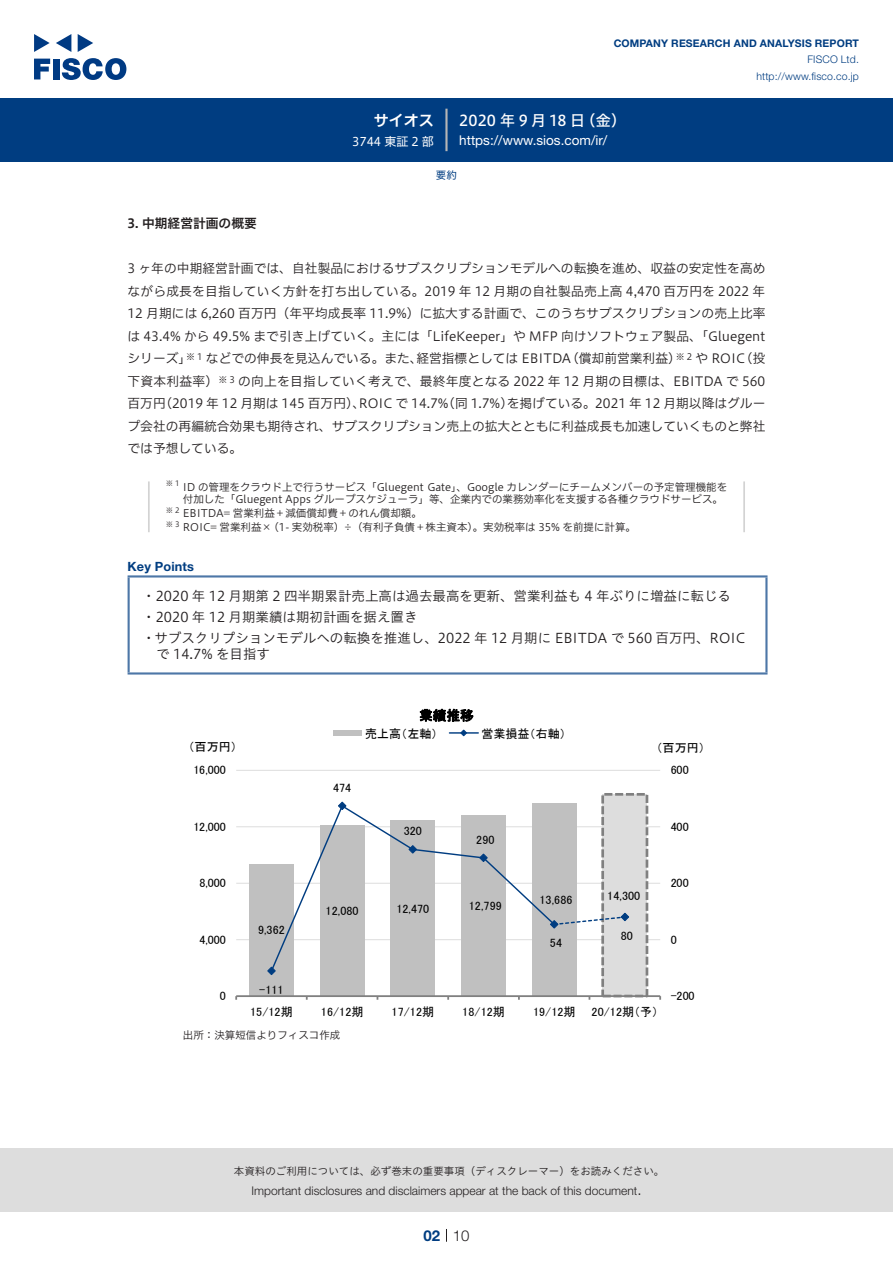
<style>
.page{position:relative;width:893px;height:1263px;background:#fff}
.page>*{position:absolute;margin:0;border:0;box-sizing:border-box;transform-origin:0 0}
.t1{font:15px "Hiragino UD Sans F Std N W5";letter-spacing:.005em;color:#fff}
.t2{font:15px "Hiragino UD Sans F Std N W6";color:#fff}
.t3{font:300 15px "Helvetica Neue LT Std";color:#231f20}
.t4{font:700 15px "Helvetica Neue LT Std";color:#003d81}
.t5{font:13.5px/20.7px "Hiragino UD Sans Std W3";color:#231f20}
.t6{font:13.5px "Helvetica Neue LT Std";color:#fff}
.t7{font:13.5px "MS P Gothic";color:#000}
.t8{font:12.75px/22.5px "Hiragino UD Sans F Std N W3";color:#231f20;text-align:right}
.t9{font:12.75px "Hiragino UD Sans F Std N W3";letter-spacing:.02em;color:#231f20}
.t10{font:12.75px "Hiragino UD Sans F Std N W6";color:#231f20}
.t11{font:700 12.75px "Helvetica Neue LT Std";letter-spacing:.015em;color:#003d81}
.t12{font:12.15px "MS P Gothic";letter-spacing:.005em;color:#000}
.t13{font:12px "MS P Gothic";letter-spacing:.005em;color:#000}
.t14{font:300 12px "Helvetica Neue LT Std";color:#231f20}
.t15{font:12px "Hiragino UD Sans F Std N W4";color:#fff}
.t16{font:10.5px "Hiragino UD Sans F Std N W3";color:#231f20}
.t17{font:10.5px "Hiragino UD Sans Std W3";color:#231f20}
.t18{font:700 10.5px "Helvetica Neue LT Std";letter-spacing:.015em;color:#003d81}
.t19{font:300 10.5px/16.5px "Helvetica Neue LT Std";letter-spacing:.015em;color:#003d81;text-align:right}
.t20{font:10.5px "Hiragino UD Sans F Std N W4";color:#003d81}
.t21{font:8.85px "Hiragino UD Sans F Std N W3";color:#231f20}
.t22{font:7.35px "Hiragino UD Sans F Std N W3";color:#231f20}
</style>
<div class="page">
<div style="left:0;top:1148px;width:893px;height:64px;background:#ddd"></div>
<svg style="left:34px;top:59px;width:16px;height:20px"></svg>
<div style="left:53px;top:59px;width:6px;height:20px;background:#003a83"></div>
<svg style="left:62px;top:58px;width:64px;height:22px"></svg>
<svg style="left:34px;top:34px;width:16px;height:18px"></svg>
<svg style="left:78px;top:34px;width:15px;height:18px"></svg>
<svg style="left:56px;top:34px;width:15px;height:18px"></svg>
<div style="left:0;top:98px;width:893px;height:64px;background:#003d81"></div>
<hr style="left:445px;top:109px;width:3px;height:42px;background:#b5b5b6">
<svg style="left:446px;top:1229px;width:1px;height:13px"></svg>
<hr style="left:148px;top:481px;width:2px;height:51px;background:#d3d3d3">
<hr style="left:743px;top:481px;width:2px;height:51px;background:#d3d3d3">
<hr style="left:128px;top:577px;width:2px;height:95px;background:#4d77a7">
<hr style="left:128px;top:575px;width:639px;height:2px;background:#4d77a7">
<hr style="left:765px;top:577px;width:2px;height:95px;background:#4d77a7">
<hr style="left:128px;top:672px;width:639px;height:2px;background:#4d77a7">
<hr style="left:236px;top:939px;width:424px;height:1px;background:#ddd">
<hr style="left:236px;top:883px;width:424px;height:1px;background:#ddd">
<hr style="left:236px;top:826px;width:424px;height:1px;background:#ddd">
<hr style="left:236px;top:770px;width:424px;height:1px;background:#ddd">
<div style="left:249px;top:864px;width:45px;height:132px;background:#c0c0c0"></div>
<div style="left:320px;top:826px;width:44px;height:170px;background:#c0c0c0"></div>
<div style="left:391px;top:820px;width:44px;height:176px;background:#c0c0c0"></div>
<div style="left:461px;top:815px;width:45px;height:181px;background:#c0c0c0"></div>
<div style="left:532px;top:803px;width:44px;height:193px;background:#c0c0c0"></div>
<div style="left:603px;top:794px;width:44px;height:202px;background:#ddd"></div>
<div style="left:601px;top:793px;width:47px;height:204px;border:3px dashed #808080"></div>
<hr style="left:236px;top:995px;width:424px;height:2px;background:#808080">
<svg style="left:273px;top:808px;width:276px;height:165px"></svg>
<svg style="left:267px;top:966px;width:9px;height:9px"></svg>
<svg style="left:337px;top:801px;width:10px;height:10px"></svg>
<svg style="left:408px;top:844px;width:10px;height:10px"></svg>
<svg style="left:479px;top:853px;width:9px;height:10px"></svg>
<svg style="left:549px;top:912px;width:80px;height:17px"></svg>
<div style="left:333px;top:730px;width:29px;height:6px;background:#c0c0c0"></div>
<hr style="left:449px;top:732px;width:29px;height:2px;background:#003d81">
<svg style="left:460px;top:729px;width:8px;height:8px"></svg>
<p class="t2" style="left:374px;top:109px;width:62px">サイオス</p>
<p class="t15" style="left:352px;top:132px;width:83px">3744 東証 2 部</p>
<p class="t18" style="left:614px;top:37px;width:247px">COMPANY RESEARCH AND ANALYSIS REPORT</p>
<p class="t19" style="left:756px;top:51px;width:104px">FISCO Ltd. http://www.fisco.co j p.</p>
<p class="t1" style="left:580px;top:109px;width:47px">（金(</p>
<p class="t1" style="left:459px;top:109px;width:127px">2020 年 9 月 18 日</p>
<p class="t6" style="left:459px;top:132px;width:150px">https://www.sios.com /i r/</p>
<p class="t20" style="left:436px;top:167px;width:22px">要約</p>
<p class="t10" style="left:128px;top:214px;width:131px">3. 中期経営計画の概要</p>
<p class="t8" style="left:128px;top:256px;width:639px">3 ヶ年の中期経営計画では、自社製品におけるサブスクリプションモデルへの転換を進め、収益の安定性を高めながら成長を目指していく方針を打ち出している。2019 年 12 月期の自社製品売上高 4,470 百万円を 2022 年12 月期には 6,260 百万円（年平均成長率 11.9%）に拡大する計画で、このうちサブスクリプションの売上比率は 43.4% から 49.5% まで引き上げていく。主には「LifeKeeper」や MFP 向けソフトウェア製品、「Gluegent（投</p>
<p class="t8" style="left:128px;top:346px;width:69px">シリーズ」<sup>※</sup></p>
<p class="t8" style="left:206px;top:346px;width:218px">などでの伸長を見込んでいる。また、</p>
<p class="t8" style="left:566px;top:346px;width:120px">（償却前営業利益）<sup>※</sup></p>
<p class="t8" style="left:416px;top:346px;width:156px">経営指標としては EBITDA</p>
<p class="t8" style="left:695px;top:346px;width:51px">や ROIC</p>
<p class="t21" style="left:687px;top:350px;width:7px">2</p>
<p class="t21" style="left:197px;top:350px;width:7px">1</p>
<p class="t8" style="left:128px;top:369px;width:101px">下資本利益率）<sup>※</sup></p>
<p class="t9" style="left:238px;top:371px;width:528px">の向上を目指していく考えで、最終年度となる 2022 年 12 月期の目標は、EBITDA で 560</p>
<p class="t21" style="left:230px;top:373px;width:7px">3</p>
<p class="t8" style="left:507px;top:391px;width:260px">を掲げている。2021 年 12 月期以降はグルー</p>
<p class="t8" style="left:159px;top:391px;width:207px">（2019 年 12 月期は 145 百万円）、</p>
<p class="t8" style="left:442px;top:391px;width:72px">（同 1.7%）</p>
<p class="t8" style="left:128px;top:391px;width:639px;text-align:left">百万円<br>プ会社の再編統合効果も期待され、サブスクリプション売上の拡大とともに利益成長も加速していくものと弊社では予想している。</p>
<p class="t16" style="left:183px;top:479px;width:546px">ID の管理をクラウド上で行うサービス「Gluegent Gate」、Google カレンダーにチームメンバーの予定管理機能を</p>
<p class="t8" style="left:359px;top:391px;width:91px">ROIC で 14.7%</p>
<p class="t22" style="left:166px;top:478px;width:15px">※1</p>
<p class="t16" style="left:183px;top:491px;width:542px">付加した「Gluegent Apps グループスケジューラ」等、企業内での業務効率化を支援する各種クラウドサービス。</p>
<p class="t22" style="left:166px;top:504px;width:15px">※2</p>
<p class="t16" style="left:183px;top:505px;width:240px">EBITDA= 営業利益＋減価償却費＋のれん償却額。</p>
<p class="t22" style="left:166px;top:518px;width:15px">※3</p>
<p class="t16" style="left:183px;top:519px;width:455px">ROIC= 営業利益×（1- 実効税率）÷（有利子負債＋株主資本）。実効税率は 35% を前提に計算。</p>
<p class="t11" style="left:128px;top:559px;width:68px">Key Points</p>
<p class="t5" style="left:142px;top:585px;width:604px">・2020 年 12 月期第 2 四半期累計売上高は過去最高を更新、営業利益も 4 年ぶりに増益に転じる・2020 年 12 月期業績は期初計画を据え置き<br>・サブスクリプションモデルへの転換を推進し、2022 年 12 月期に EBITDA で 560 百万円、ROIC</p>
<p class="t5" style="left:156px;top:643px;width:115px">で 14.7% を目指す</p>
<p class="t12" style="left:188px;top:740px;width:50px">（百万円）</p>
<p class="t13" style="left:193px;top:764px;width:34px">16,000</p>
<p class="t13" style="left:193px;top:820px;width:34px">12,000</p>
<p class="t13" style="left:199px;top:877px;width:28px">8,000</p>
<p class="t13" style="left:199px;top:933px;width:28px">4,000</p>
<p class="t13" style="left:220px;top:990px;width:8px">0</p>
<p class="t13" style="left:258px;top:924px;width:28px">9,362</p>
<p class="t13" style="left:259px;top:983px;width:26px">-111</p>
<p class="t13" style="left:250px;top:1005px;width:44px">15/12期</p>
<p class="t7" style="left:419px;top:709px;width:56px">業績推移</p>
<p class="t13" style="left:365px;top:728px;width:74px">売上高（左軸）</p>
<p class="t13" style="left:481px;top:728px;width:86px">営業損益（右軸(</p>
<p class="t13" style="left:333px;top:782px;width:20px">474</p>
<p class="t13" style="left:404px;top:825px;width:20px">320</p>
<p class="t13" style="left:476px;top:833px;width:20px">290</p>
<p class="t13" style="left:326px;top:905px;width:34px">12,080</p>
<p class="t13" style="left:396px;top:902px;width:34px">12,470</p>
<p class="t13" style="left:321px;top:1005px;width:44px">16/12期</p>
<p class="t13" style="left:392px;top:1005px;width:44px">17/12期</p>
<p class="t13" style="left:469px;top:900px;width:34px">12,799</p>
<p class="t13" style="left:462px;top:1005px;width:44px">18/12期</p>
<p class="t13" style="left:540px;top:893px;width:34px">13,686</p>
<p class="t13" style="left:550px;top:937px;width:14px">54</p>
<p class="t13" style="left:533px;top:1005px;width:44px">19/12期</p>
<p class="t16" style="left:183px;top:1027px;width:159px">出所：決算短信よりフィスコ作成</p>
<p class="t13" style="left:656px;top:742px;width:50px">（百万円(</p>
<p class="t13" style="left:671px;top:764px;width:20px">600</p>
<p class="t13" style="left:671px;top:820px;width:20px">400</p>
<p class="t12" style="left:607px;top:889px;width:35px">14,300</p>
<p class="t12" style="left:621px;top:929px;width:14px">80</p>
<p class="t13" style="left:671px;top:877px;width:20px">200</p>
<p class="t13" style="left:671px;top:933px;width:8px">0</p>
<p class="t13" style="left:592px;top:1005px;width:68px">20/12期予（ (</p>
<p class="t13" style="left:671px;top:990px;width:26px">-200</p>
<p class="t17" style="left:234px;top:1163px;width:432px">本資料のご利用については、必ず巻末の重要事項（ディスクレーマー）をお読みください。</p>
<p class="t3" style="left:637px;top:1180px;width:6px">.</p>
<p class="t14" style="left:251px;top:1183px;width:387px">Important disclosures and disclaimers appear at the back of this document</p>
<p class="t4" style="left:423px;top:1226px;width:18px">02</p>
<p class="t3" style="left:453px;top:1226px;width:18px">10</p>
</div>
